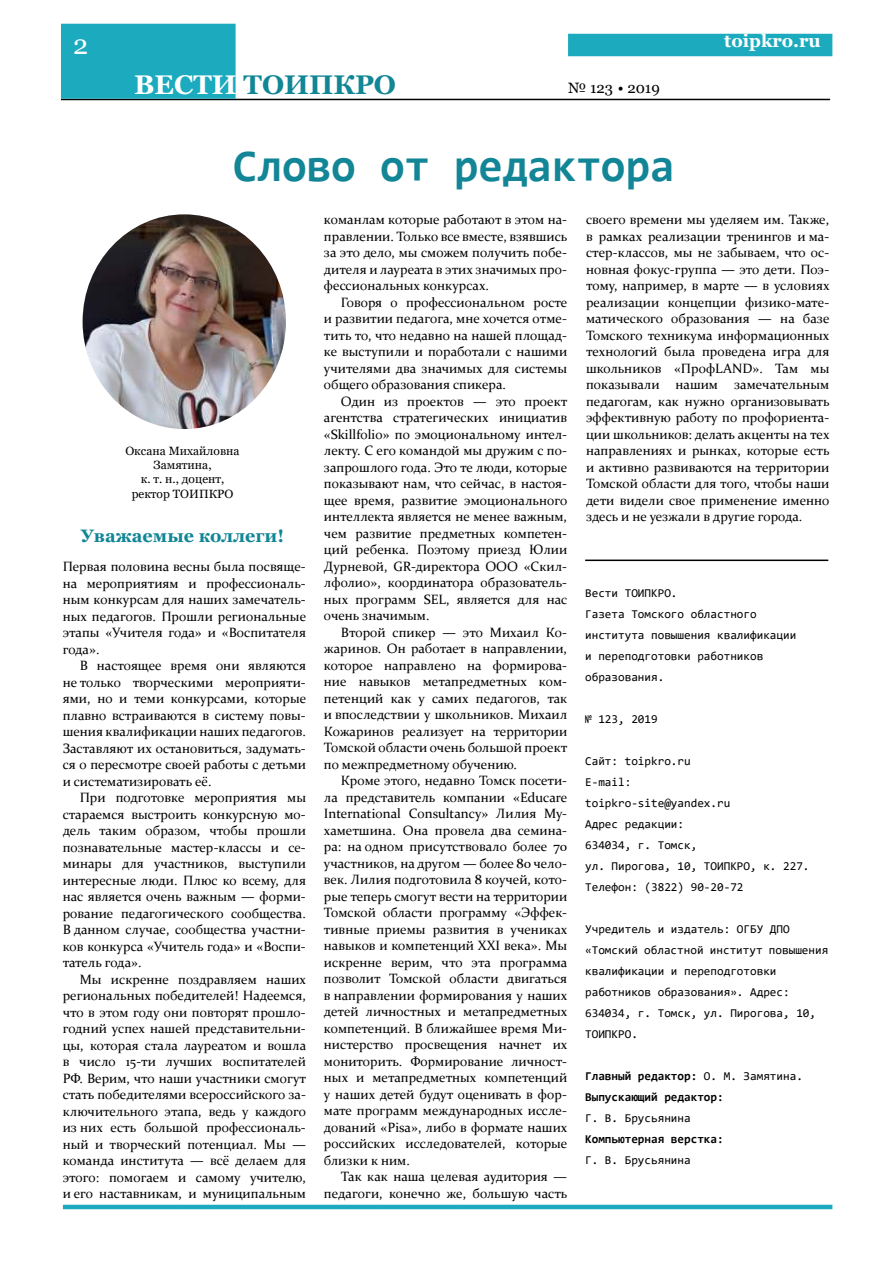
<style>
.page{position:relative;width:893px;height:1263px;background:#fff}
.page>*{position:absolute;margin:0;border:0;box-sizing:border-box;transform-origin:0 0}
.t1{font:700 45px "Consolas";letter-spacing:-.005em;color:#128696}
.t2{font:700 27px "Georgia";color:#118695}
.t3{font:27px "Georgia";color:#fff}
.t4{font:700 18px "Georgia";color:#118695}
.t5{font:700 18px "Georgia";color:#fff}
.t6{font:15px "Georgia";color:#000}
.t7{font:13.5px/16.5px "Constantia";color:#000;text-align:justify}
.t8{font:12px/21px "Consolas";color:#000}
.t9{font:700 12px/21px "Consolas";color:#000}
.t10{font:12px/14.4px "Georgia";color:#000;text-align:center}
.s1{color:#fff}
.s2{font-weight:400}
</style>
<div class="page">
<hr style="left:61px;top:99px;width:769px;height:1px;background:#000">
<div style="left:61px;top:24px;width:175px;height:75px;background:#1baabe"></div>
<div style="left:568px;top:34px;width:264px;height:22px;background:#1baabe"></div>
<hr style="left:63px;top:1205px;width:769px;height:4px;background:#1baabe">
<hr style="left:585px;top:560px;width:243px;height:1px;background:#000">
<img style="left:83px;top:214px;width:203px;height:215px">
<h2 class="t3" style="left:73px;top:29px;width:17px">2</h2>
<h3 class="t5" style="left:724px;top:30px;width:98px">toipkro.ru</h3>
<h2 class="t2" style="left:134px;top:67px;width:263px"><span class="s1">ВЕСТИ</span> ТОИПКРО</h2>
<p class="t6" style="left:568px;top:78px;width:93px">№ 123 • 2019</p>
<h1 class="t1" style="left:233px;top:137px;width:443px">Слово от редактора</h1>
<p class="t10" style="left:125px;top:443px;width:116px">Оксана Михайловна<br>Замятина,<br>к. т. н., доцент, ректор ТОИПКРО</p>
<h3 class="t4" style="left:81px;top:524px;width:205px">Уважаемые коллеги!</h3>
<p class="t7" style="left:63px;top:558px;width:245px">Первая половина весны была посвяще&shy;на мероприятиям и профессиональ&shy;ным конкурсам для наших замечатель&shy;ных педагогов. Прошли региональные этапы «Учителя года» и «Воспитателя года».</p>
<p class="t7" style="left:63px;top:657px;width:245px;text-indent:17px">В настоящее время они являются не только творческими мероприяти&shy;ями, но и теми конкурсами, которые плавно встраиваются в систему повы&shy;шения квалификации наших педагогов.<br>Заставляют их остановиться, задумать&shy;ся о пересмотре своей работы с детьми и систематизировать её.</p>
<p class="t7" style="left:63px;top:789px;width:245px;text-indent:17px">При подготовке мероприятия мы стараемся выстроить конкурсную мо&shy;дель таким образом, чтобы прошли познавательные мастер-классы и се&shy;минары для участников, выступили интересные люди. Плюс ко всему, для нас является очень важным — форми&shy;рование педагогического сообщества.<br>В данном случае, сообщества участни&shy;ков конкурса «Учитель года» и «Воспи&shy;татель года».</p>
<p class="t7" style="left:63px;top:970px;width:245px;text-indent:17px">Мы искренне поздравляем наших региональных победителей! Надеемся, что в этом году они повторят прошло&shy;годний успех нашей представительни&shy;цы, которая стала лауреатом и вошла в число 15-ти лучших воспитателей РФ. Верим, что наши участники смогут стать победителями всероссийского за&shy;ключительного этапа, ведь у каждого из них есть большой профессиональ&shy;ный и творческий потенциал. Мы — команда института — всё делаем для этого: помогаем и самому учителю, и его наставникам, и муниципальным</p>
<p class="t7" style="left:324px;top:211px;width:245px">команлам которые работают в этом на&shy;правлении. Только все вместе, взявшись за это дело, мы сможем получить побе&shy;дителя и лауреата в этих значимых про&shy;фессиональных конкурсах.</p>
<p class="t7" style="left:324px;top:293px;width:245px;text-indent:17px">Говоря о профессиональном росте и развитии педагога, мне хочется отме&shy;тить то, что недавно на нашей площад&shy;ке выступили и поработали с нашими учителями два значимых для системы общего образования спикера.</p>
<p class="t7" style="left:324px;top:392px;width:245px;text-indent:17px">Один из проектов — это проект агентства стратегических инициатив «Skillfolio» по эмоциональному интел&shy;лекту. С его командой мы дружим с по&shy;запрошлого года. Это те люди, которые показывают нам, что сейчас, в настоя&shy;щее время, развитие эмоционального интеллекта является не менее важным, чем развитие предметных компетен&shy;ций ребенка. Поэтому приезд Юлии Дурневой, GR-директора ООО «Скил&shy;лфолио», координатора образователь&shy;ных программ SEL, является для нас очень значимым.</p>
<p class="t7" style="left:324px;top:623px;width:245px;text-indent:17px">Второй спикер — это Михаил Ко&shy;жаринов. Он работает в направлении, которое направлено на формирова&shy;ние навыков метапредметных ком&shy;петенций как у самих педагогов, так и впоследствии у школьников. Михаил Кожаринов реализует на территории Томской области очень большой проект по межпредметному обучению.</p>
<p class="t7" style="left:324px;top:772px;width:245px;text-indent:17px">Кроме этого, недавно Томск посети&shy;ла представитель компании «Educare International Consultancy» Лилия Му&shy;хаметшина. Она провела два семина&shy;ра: на одном присутствовало более 70 участников, на другом — более 80 чело&shy;век. Лилия подготовила 8 коучей, кото&shy;рые теперь смогут вести на территории Томской области программу «Эффек&shy;тивные приемы развития в учениках навыков и компетенций XXI века». Мы искренне верим, что эта программа позволит Томской области двигаться в направлении формирования у наших детей личностных и метапредметных компетенций. В ближайшее время Ми&shy;нистерство просвещения начнет их мониторить. Формирование личност&shy;ных и метапредметных компетенций у наших детей будут оценивать в фор&shy;мате программ международных иссле&shy;дований «Pisa», либо в формате наших российских исследователей, которые близки к ним.</p>
<p class="t7" style="left:324px;top:1168px;width:245px;text-align:right">Так как наша целевая аудитория — педагоги, конечно же, большую часть</p>
<p class="t7" style="left:586px;top:211px;width:245px">своего времени мы уделяем им. Также, в рамках реализации тренингов и ма&shy;стер-классов, мы не забываем, что ос&shy;новная фокус-группа — это дети. Поэ&shy;тому, например, в марте — в условиях реализации концепции физико-мате&shy;матического образования — на базе Томского техникума информационных технологий была проведена игра для школьников «ПрофLAND». Там мы показывали нашим замечательным педагогам, как нужно организовывать эффективную работу по профориента&shy;ции школьников: делать акценты на тех направлениях и рынках, которые есть и активно развиваются на территории Томской области для того, чтобы наши дети видели свое применение именно здесь и не уезжали в другие города.</p>
<p class="t8" style="left:585px;top:582px;width:213px">Вести ТОИПКРО.<br>Газета Томского областного института повышения квалификации и переподготовки работников образования.</p>
<p class="t8" style="left:585px;top:708px;width:74px">№ 123, 2019</p>
<p class="t8" style="left:585px;top:750px;width:226px">Сайт: toipkro.ru<br>E-mail:<br>toipkro-site@yandex.ru<br>Адрес редакции:<br>634034, г. Томск,<br>ул. Пирогова, 10, ТОИПКРО, к. 227.<br>Телефон: (3822) 90-20-72</p>
<p class="t8" style="left:585px;top:918px;width:245px">Учредитель и издатель: ОГБУ ДПО «Томский областной институт повышения квалификации и переподготовки работников образования». Адрес:<br>634034, г. Томск, ул. Пирогова, 10,<br>ТОИПКРО.</p>
<p class="t9" style="left:585px;top:1065px;width:219px">Главный редактор: <span class="s2">О. М. Замятина.<br></span>Выпускающий редактор:</p>
<p class="t8" style="left:585px;top:1107px;width:107px">Г. В. Брусьянина</p>
<p class="t9" style="left:585px;top:1128px;width:140px">Компьютерная верстка:</p>
<p class="t8" style="left:585px;top:1149px;width:107px">Г. В. Брусьянина</p>
</div>
